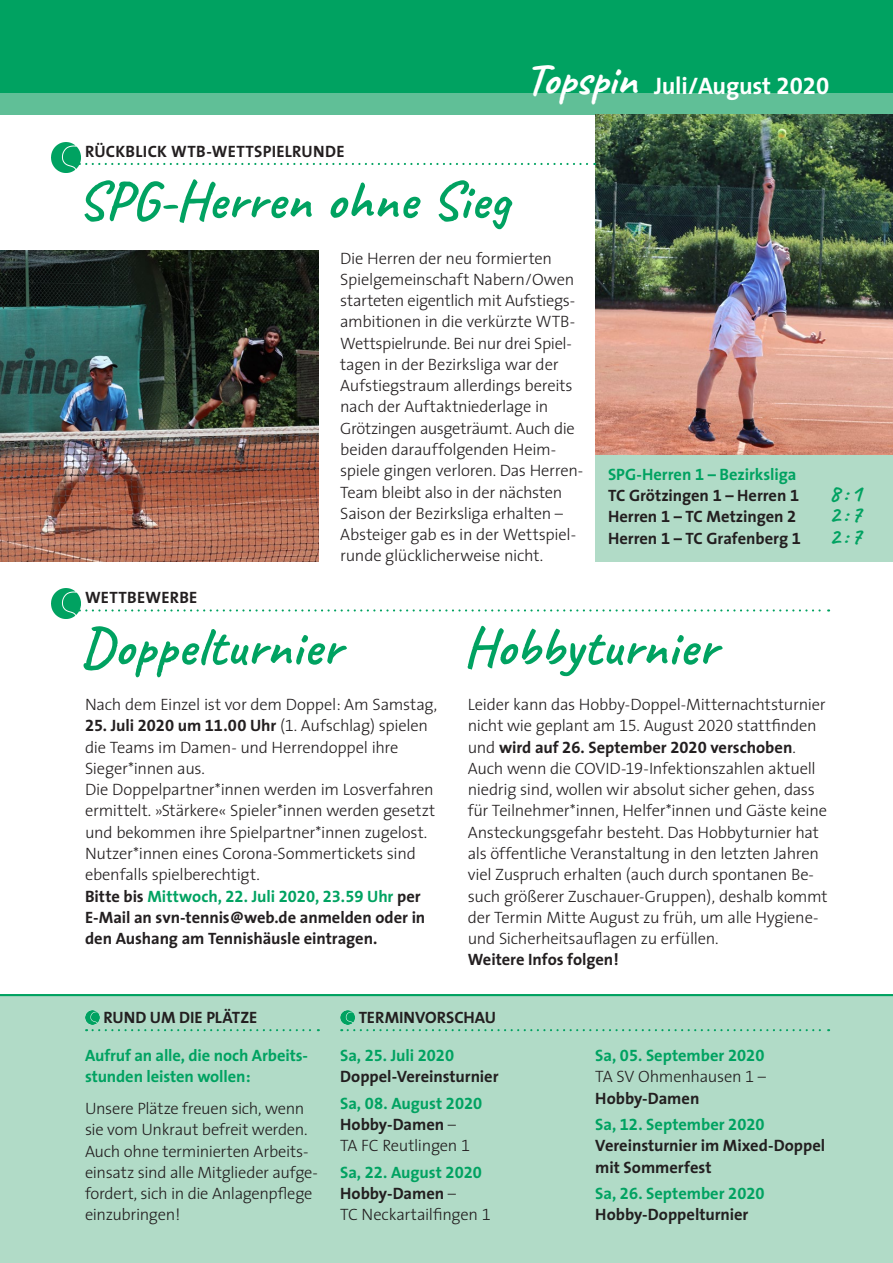
<style>
.page{position:relative;width:893px;height:1263px;background:#fff}
.page>*{position:absolute;margin:0;border:0;box-sizing:border-box;transform-origin:0 0}
.t1{font:700 54px "Caveat";letter-spacing:.015em;color:#00a261}
.t2{font:700 24px "The Sans";letter-spacing:-.01em;color:#fff}
.t3{font:700 24px "Caveat";color:#00a261}
.Copy_11pt_Raster{font:300 16.5px/21.3px "The Sans";letter-spacing:-.02em;color:#231f20}
.Copy_11pt_Raster-2{font:700 16.5px/21.3px "The Sans";color:#231f20}
.Copy_11pt_Raster-3{font:700 16.5px/21.3px "The Sans";letter-spacing:-.005em;color:#00a261}
.Copy_11pt_Raster-4{font:700 16.5px "The Sans";letter-spacing:.02em;color:#231f20}
.s1{font-family:"Caveat";font-size:45px}
.s2{font-family:"The Sans Bold Expert";font-weight:400}
.s3{font-family:"Caveat";font-size:24px;color:#00a261}
.s4{font-weight:700}
.s5{font-family:"The Sans Light Expert";font-weight:400}
.s6{font-weight:700;color:#00a261}
.s7{font-family:"The Sans Bold Expert";font-weight:400;color:#00a261}
.s8{color:#00a261}
</style>
<div class="page">
<div style="left:0;top:0;width:893px;height:94px;background:#00a261"></div>
<div style="left:0;top:94px;width:893px;height:21px;background:#60bf97"></div>
<div style="left:0;top:995px;width:893px;height:268px;background:#b1dbc7"></div>
<hr style="left:0;top:994px;width:893px;height:2px;background:#00a261">
<img style="left:0;top:251px;width:319px;height:310px">
<img style="left:595px;top:115px;width:298px;height:340px">
<svg style="left:348px;top:1029px;width:481px;height:2px"></svg>
<img style="left:340px;top:1010px;width:15px;height:15px;border-radius:7px">
<svg style="left:85px;top:163px;width:510px;height:2px"></svg>
<img style="left:51px;top:142px;width:30px;height:30px">
<svg style="left:93px;top:1029px;width:226px;height:2px"></svg>
<img style="left:85px;top:1010px;width:15px;height:15px;border-radius:7px">
<svg style="left:85px;top:609px;width:744px;height:2px"></svg>
<img style="left:51px;top:589px;width:30px;height:30px">
<div style="left:595px;top:455px;width:298px;height:106px;background:#b1dbc7"></div>
<p class="Copy_11pt_Raster-2" style="left:85px;top:140px;width:261px">RÜCKBLICK WTB-WETTSPIELRUNDE</p>
<p class="t1" style="left:77px;top:166px;width:433px">SPG-Herren ohne Sieg</p>
<p class="t2" style="left:525px;top:65px;width:306px"><span class="s1">Topspin</span> Juli/August <span class="s2">2020</span></p>
<p class="Copy_11pt_Raster" style="left:340px;top:247px;width:245px">Die Herren der neu formierten Spielgemeinschaft Nabern/Owen starteten eigentlich mit Aufstiegs&shy;ambitionen in die verkürzte WTB-Wettspielrunde. Bei nur drei Spiel&shy;tagen in der Bezirksliga war der Aufstiegstraum allerdings bereits nach der Auftaktniederlage in Grötzingen ausgeträumt. Auch die beiden darauffolgenden Heim&shy;spiele gingen verloren. Das Herren-Team bleibt also in der nächsten Saison der Bezirksliga erhalten – Absteiger gab es in der Wettspiel&shy;runde glücklicherweise nicht.</p>
<p class="Copy_11pt_Raster-3" style="left:608px;top:463px;width:190px">SPG-Herren <span class="s2">1</span> – Bezirksliga</p>
<p class="Copy_11pt_Raster-2" style="left:608px;top:484px;width:193px">TC Grötzingen <span class="s2">1</span> – Herren <span class="s2">1</span></p>
<p class="t3" style="left:829px;top:478px;width:34px">8:1</p>
<p class="Copy_11pt_Raster-2" style="left:608px;top:506px;width:190px">Herren <span class="s2">1</span> – TC Metzingen <span class="s2">2</span></p>
<p class="t3" style="left:829px;top:499px;width:34px">2:7</p>
<p class="Copy_11pt_Raster-2" style="left:608px;top:527px;width:255px">Herren <span class="s2">1</span> – TC Grafenberg <span class="s2">1</span> <span class="s3">2 : 7</span></p>
<p class="Copy_11pt_Raster-4" style="left:85px;top:584px;width:114px">WETTBEWERBE</p>
<p class="t1" style="left:81px;top:613px;width:263px">Doppelturnier</p>
<p class="Copy_11pt_Raster" style="left:85px;top:693px;width:354px">Nach dem Einzel ist vor dem Doppel: Am Samstag,</p>
<p class="Copy_11pt_Raster" style="left:85px;top:715px;width:345px"><span class="s2">25</span><span class="s4">. Juli</span> <span class="s2">2020</span> <span class="s4">um</span> <span class="s2">11.00</span> <span class="s4">Uhr</span> (<span class="s5">1</span>. Aufschlag) spielen die Teams im Damen- und Herrendoppel ihre<br>Sieger*innen aus.</p>
<p class="Copy_11pt_Raster" style="left:85px;top:778px;width:352px">Die Doppelpartner*innen werden im Losverfahren ermittelt. »Stärkere« Spieler*innen werden gesetzt und bekommen ihre Spielpartner*innen zugelost.<br>Nutzer*innen eines Corona-Sommertickets sind ebenfalls spielberechtigt.<br><span class="s4">Bitte bis</span> <span class="s6">Mittwoch,</span> <span class="s7">22</span><span class="s6">. Juli</span> <span class="s7">2020</span><span class="s6">,</span> <span class="s7">23.59</span> <span class="s6">Uhr</span> <span class="s4">per E-Mail an svn-tennis@web.de anmelden oder in den Aushang am Tennishäusle eintragen.</span></p>
<p class="t1" style="left:463px;top:613px;width:256px">Hobbyturnier</p>
<p class="Copy_11pt_Raster" style="left:468px;top:693px;width:359px">Leider kann das Hobby-Doppel-Mitternachtsturnier nicht wie geplant am <span class="s5">15</span>. August <span class="s5">2020</span> stattfinden und <span class="s4">wird auf</span> <span class="s2">26</span><span class="s4">. September</span> <span class="s2">2020</span> <span class="s4">verschoben</span>.</p>
<p class="Copy_11pt_Raster" style="left:468px;top:757px;width:361px">Auch wenn die COVID-<span class="s5">19</span>-Infektionszahlen aktuell niedrig sind, wollen wir absolut sicher gehen, dass für Teilnehmer*innen, Helfer*innen und Gäste keine Ansteckungsgefahr besteht. Das Hobbyturnier hat als öffentliche Veranstaltung in den letzten Jahren viel Zuspruch erhalten (auch durch spontanen Be&shy;such größerer Zuschauer-Gruppen), deshalb kommt der Termin Mitte August zu früh, um alle Hygiene&shy;und Sicherheitsauflagen zu erfüllen.<br><span class="s4">Weitere Infos folgen!</span></p>
<p class="Copy_11pt_Raster-2" style="left:104px;top:1006px;width:155px">RUND UM DIE PLÄTZE</p>
<p class="Copy_11pt_Raster-3" style="left:85px;top:1044px;width:224px">Aufruf an alle, die noch Arbeits&shy;stunden leisten wollen:</p>
<p class="Copy_11pt_Raster" style="left:85px;top:1097px;width:234px">Unsere Plätze freuen sich, wenn sie vom Unkraut befreit werden.<br>Auch ohne terminierten Arbeits&shy;einsatz sind alle Mitglieder aufge&shy;fordert, sich in die Anlagenpflege einzubringen!</p>
<p class="Copy_11pt_Raster-2" style="left:359px;top:1006px;width:139px">TERMINVORSCHAU</p>
<p class="Copy_11pt_Raster-2" style="left:340px;top:1044px;width:160px"><span class="s8">Sa,</span> <span class="s7">25.</span> <span class="s8">Juli</span> <span class="s7">2020<br></span>Doppel-Vereinsturnier</p>
<p class="Copy_11pt_Raster" style="left:340px;top:1092px;width:144px"><span class="s6">Sa,</span> <span class="s7">08.</span> <span class="s6">August</span> <span class="s7">2020<br></span><span class="s4">Hobby-Damen</span> –<br>TA FC Reutlingen <span class="s5">1</span></p>
<p class="Copy_11pt_Raster" style="left:340px;top:1161px;width:152px"><span class="s6">Sa,</span> <span class="s7">22.</span> <span class="s6">August</span> <span class="s7">2020<br></span><span class="s4">Hobby-Damen</span> –<br>TC Neckartailfingen <span class="s5">1</span></p>
<p class="Copy_11pt_Raster" style="left:595px;top:1044px;width:172px;text-align:justify"><span class="s6">Sa,</span> <span class="s7">05.</span> <span class="s6">September</span> <span class="s7">2020<br></span>TA SV Ohmenhausen <span class="s5">1</span> – <span class="s4">Hobby-Damen</span></p>
<p class="Copy_11pt_Raster-2" style="left:595px;top:1113px;width:231px"><span class="s8">Sa,</span> <span class="s7">12.</span> <span class="s8">September</span> <span class="s7">2020<br></span>Vereinsturnier im Mixed-Doppel mit Sommerfest</p>
<p class="Copy_11pt_Raster-2" style="left:595px;top:1182px;width:171px"><span class="s8">Sa,</span> <span class="s7">26.</span> <span class="s8">September</span> <span class="s7">2020<br></span>Hobby-Doppelturnier</p>
</div>
